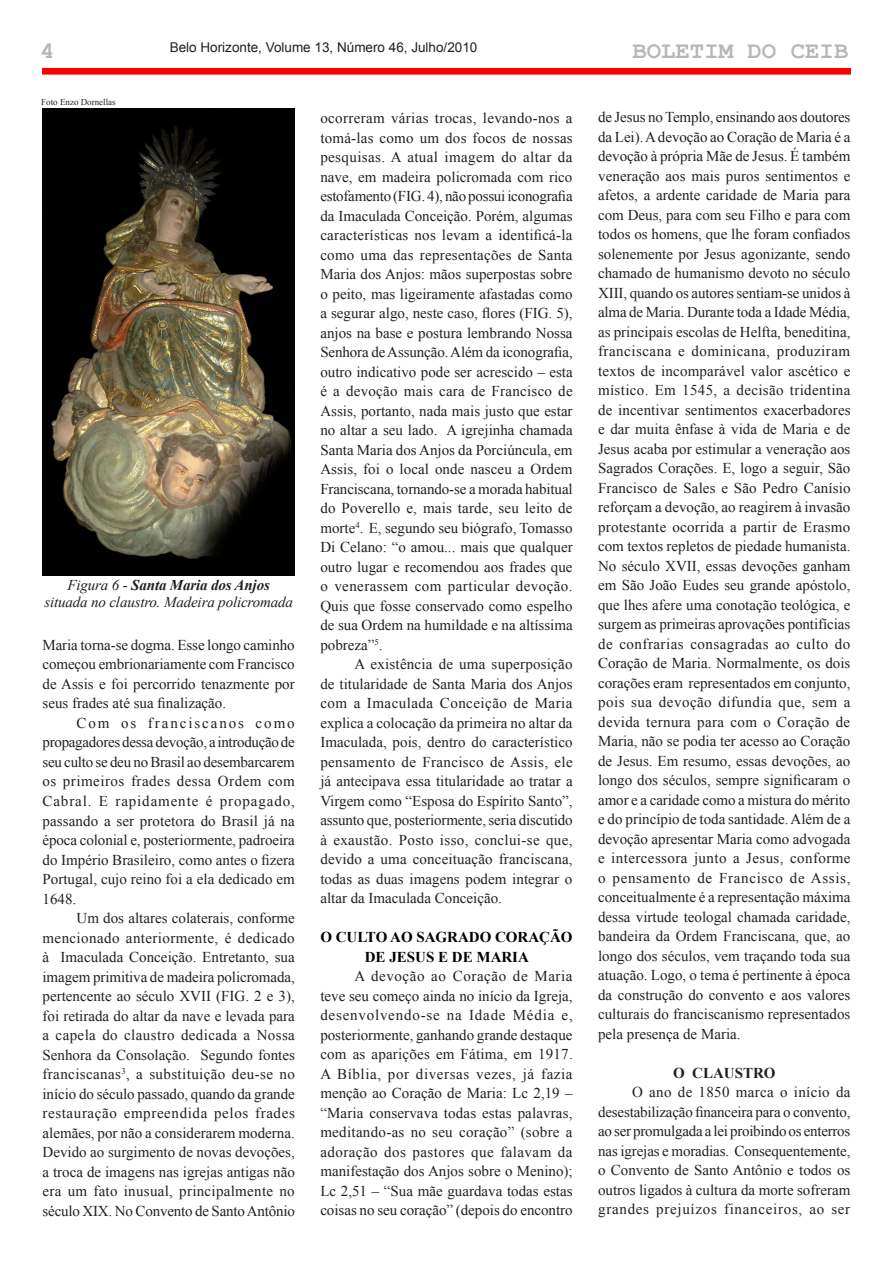
<style>
.page{position:relative;width:893px;height:1263px;background:#fff}
.page>*{position:absolute;margin:0;border:0;box-sizing:border-box;transform-origin:0 0}
.t1{font:700 24px "Courier New";color:#b6b7bb}
.t2{font:15px/19.5px "Times New Roman";color:#231f20;text-align:justify}
.t3{font:italic 15px/17.2px "Times New Roman";letter-spacing:-.01em;color:#231f20;text-align:center}
.t4{font:700 15px "Times New Roman";color:#000}
.t5{font:700 15px "Times New Roman";color:#231f20}
.t6{font:13.5px "Arial";color:#231f20}
.t7{font:9px "Times New Roman";color:#231f20}
.s1{font-weight:700}
</style>
<div class="page">
<img style="left:42px;top:68px;width:808px;height:7px">
<img style="left:43px;top:108px;width:252px;height:467px">
<h1 class="t1" style="left:40px;top:36px;width:16px">4</h1>
<p class="t6" style="left:170px;top:39px;width:309px">Belo Horizonte, Volume 13, Número 46, Julho/2010</p>
<h1 class="t1" style="left:632px;top:36px;width:217px">BOLETIM DO CEIB</h1>
<p class="t7" style="left:41px;top:96px;width:76px">Foto Enzo Dornellas</p>
<p class="t3" style="left:44px;top:576px;width:250px">Figura 6 - <span class="s1">Santa Maria dos Anjos </span>situada no claustro. Madeira policromada</p>
<p class="t2" style="left:43px;top:635px;width:254px">Maria torna-se dogma. Esse longo caminho começou embrionariamente com Francisco de Assis e foi percorrido tenazmente por seus frades até sua finalização.</p>
<p class="t2" style="left:43px;top:713px;width:254px;text-indent:34px">Com os franciscanos como propagadores dessa devoção, a introdução de seu culto se deu no Brasil ao desembarcarem os primeiros frades dessa Ordem com Cabral. E rapidamente é propagado, passando a ser protetora do Brasil já na época colonial e, posteriormente, padroeira do Império Brasileiro, como antes o fizera Portugal, cujo reino foi a ela dedicado em 1648.</p>
<p class="t2" style="left:43px;top:908px;width:254px;text-indent:34px">Um dos altares colaterais, conforme mencionado anteriormente, é dedicado à Imaculada Conceição. Entretanto, sua imagem primitiva de madeira policromada, pertencente ao século XVII (FIG. 2 e 3), foi retirada do altar da nave e levada para a capela do claustro dedicada a Nossa Senhora da Consolação. Segundo fontes franciscanas<sup>3</sup>, a substituição deu-se no início do século passado, quando da grande restauração empreendida pelos frades alemães, por não a considerarem moderna.<br>Devido ao surgimento de novas devoções, a troca de imagens nas igrejas antigas não era um fato inusual, principalmente no século XIX. No Convento de Santo Antônio</p>
<p class="t2" style="left:320px;top:108px;width:254px">ocorreram várias trocas, levando-nos a tomá-las como um dos focos de nossas pesquisas. A atual imagem do altar da nave, em madeira policromada com rico estofamento (FIG. 4), não possui iconografia da Imaculada Conceição. Porém, algumas características nos levam a identificá-la como uma das representações de Santa Maria dos Anjos: mãos superpostas sobre o peito, mas ligeiramente afastadas como a segurar algo, neste caso, flores (FIG. 5), anjos na base e postura lembrando Nossa Senhora de Assunção. Além da iconografia, outro indicativo pode ser acrescido – esta é a devoção mais cara de Francisco de Assis, portanto, nada mais justo que estar no altar a seu lado. A igrejinha chamada Santa Maria dos Anjos da Porciúncula, em Assis, foi o local onde nasceu a Ordem Franciscana, tornando-se a morada habitual do Poverello e, mais tarde, seu leito de morte<sup>4</sup>. E, segundo seu biógrafo, Tomasso Di Celano: “o amou... mais que qualquer outro lugar e recomendou aos frades que o venerassem com particular devoção.<br>Quis que fosse conservado como espelho de sua Ordem na humildade e na altíssima pobreza”<sup>5</sup>.</p>
<p class="t2" style="left:320px;top:654px;width:254px;text-indent:34px">A existência de uma superposição de titularidade de Santa Maria dos Anjos com a Imaculada Conceição de Maria explica a colocação da primeira no altar da Imaculada, pois, dentro do característico pensamento de Francisco de Assis, ele já antecipava essa titularidade ao tratar a Virgem como “Esposa do Espírito Santo”, assunto que, posteriormente, seria discutido à exaustão. Posto isso, conclui-se que, devido a uma conceituação franciscana, todas as duas imagens podem integrar o altar da Imaculada Conceição.</p>
<p class="t4" style="left:320px;top:927px;width:48px">O CULTO</p>
<p class="t4" style="left:390px;top:927px;width:47px">AO SAGRADO</p>
<p class="t4" style="left:495px;top:927px;width:23px">CORAÇ</p>
<p class="t4" style="left:550px;top:927px;width:20px">ÃO</p>
<p class="t4" style="left:365px;top:946px;width:137px">DE JESUS E DE MARIA</p>
<p class="t2" style="left:320px;top:966px;width:254px;text-indent:34px">A devoção ao Coração de Maria teve seu começo ainda no início da Igreja, desenvolvendo-se na Idade Média e, posteriormente, ganhando grande destaque com as aparições em Fátima, em 1917.<br>A Bíblia, por diversas vezes, já fazia menção ao Coração de Maria: Lc 2,19 – “Maria conservava todas estas palavras, meditando-as no seu coração” (sobre a adoração dos pastores que falavam da manifestação dos Anjos sobre o Menino); Lc 2,51 – “Sua mãe guardava todas estas coisas no seu coração” (depois do encontro</p>
<p class="t2" style="left:598px;top:107px;width:254px">de Jesus no Templo, ensinando aos doutores da Lei). A devoção ao Coração de Maria é a devoção à própria Mãe de Jesus. É também veneração aos mais puros sentimentos e afetos, a ardente caridade de Maria para com Deus, para com seu Filho e para com todos os homens, que lhe foram confiados solenemente por Jesus agonizante, sendo chamado de humanismo devoto no século XIII, quando os autores sentiam-se unidos à alma de Maria. Durante toda a Idade Média, as principais escolas de Helfta, beneditina, franciscana e dominicana, produziram textos de incomparável valor ascético e místico. Em 1545, a decisão tridentina de incentivar sentimentos exacerbadores e dar muita ênfase à vida de Maria e de Jesus acaba por estimular a veneração aos Sagrados Corações. E, logo a seguir, São Francisco de Sales e São Pedro Canísio reforçam a devoção, ao reagirem à invasão protestante ocorrida a partir de Erasmo com textos repletos de piedade humanista.<br>No século XVII, essas devoções ganham em São João Eudes seu grande apóstolo, que lhes afere uma conotação teológica, e surgem as primeiras aprovações pontifícias de confrarias consagradas ao culto do Coração de Maria. Normalmente, os dois corações eram representados em conjunto, pois sua devoção difundia que, sem a devida ternura para com o Coração de Maria, não se podia ter acesso ao Coração de Jesus. Em resumo, essas devoções, ao longo dos séculos, sempre significaram o amor e a caridade como a mistura do mérito e do princípio de toda santidade. Além de a devoção apresentar Maria como advogada e intercessora junto a Jesus, conforme o pensamento de Francisco de Assis, conceitualmente é a representação máxima dessa virtude teologal chamada caridade, bandeira da Ordem Franciscana, que, ao longo dos séculos, vem traçando toda sua atuação. Logo, o tema é pertinente à época da construção do convento e aos valores culturais do franciscanismo representados pela presença de Maria.</p>
<p class="t5" style="left:673px;top:1062px;width:104px">O CLAUSTRO</p>
<p class="t2" style="left:598px;top:1082px;width:254px;text-indent:34px">O ano de 1850 marca o início da desestabilização financeira para o convento, ao ser promulgada a lei proibindo os enterros nas igrejas e moradias. Consequentemente, o Convento de Santo Antônio e todos os outros ligados à cultura da morte sofreram grandes prejuízos financeiros, ao ser</p>
</div>
